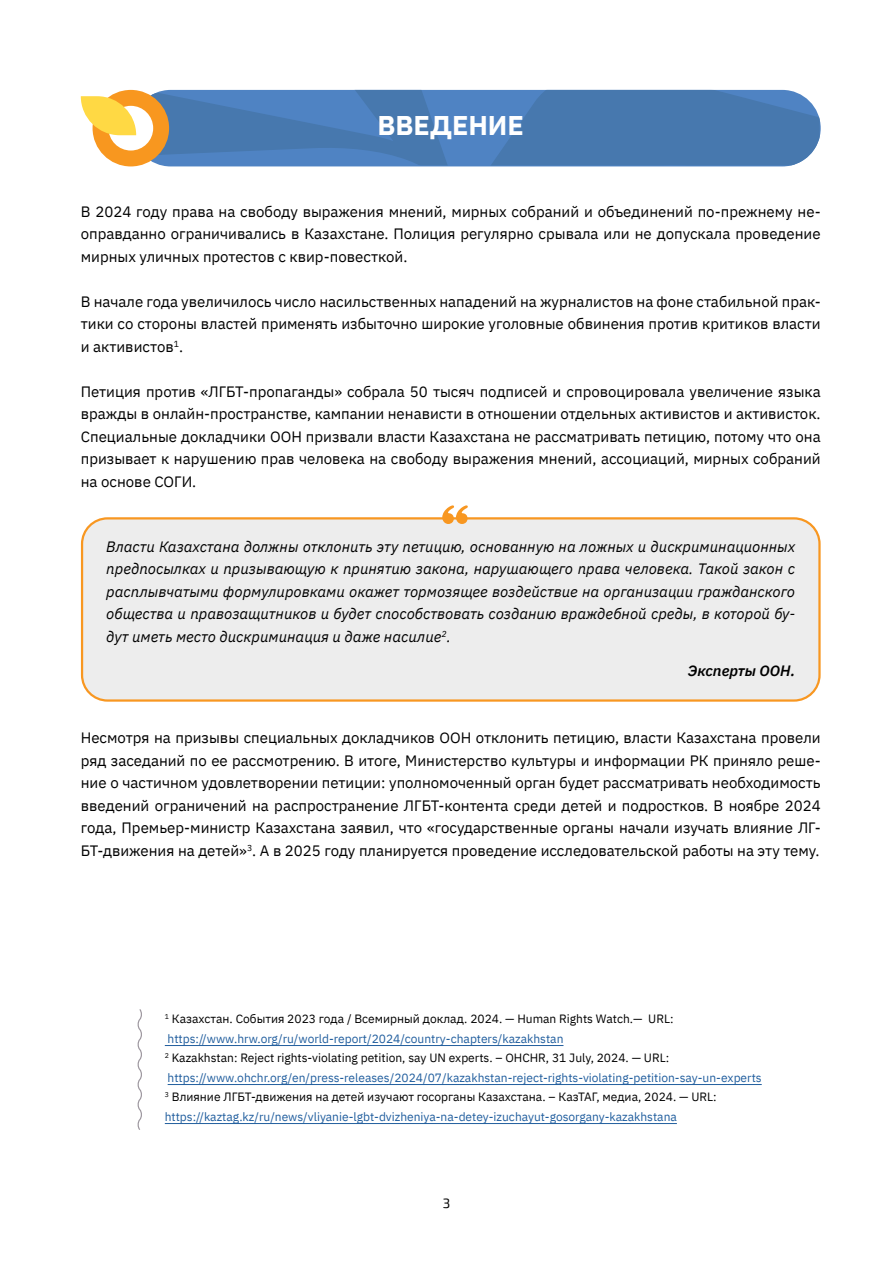
<style>
.page{position:relative;width:893px;height:1263px;background:#fff}
.page>*{position:absolute;margin:0;border:0;box-sizing:border-box;transform-origin:0 0}
.t1{font:700 27px "IBM Plex Sans";color:#fff}
.t2{font:15px/22.5px "IBM Plex Sans";color:#000;text-align:justify}
.t3{font:italic 15px/22.5px "IBM Plex Sans";color:#000;text-align:justify}
.t4{font:italic 600 15px "IBM Plex Sans";color:#000}
.t5{font:13.5px "Exo 2";color:#000}
.t6{font:12px/19.5px "IBM Plex Sans";color:#215e9e}
.s1{color:#000}
</style>
<div class="page">
<div style="left:82px;top:518px;width:737px;height:182px;background:#ededed;border-radius:26px"></div>
<div style="left:81px;top:517px;width:740px;height:185px;border:2px solid #f89721;border-radius:26px"></div>
<svg style="left:137px;top:90px;width:683px;height:75px;background:#4c7db5"></svg>
<div style="left:93px;top:90px;width:76px;height:76px;background:#f8971f;border-radius:50%"></div>
<div style="left:108px;top:106px;width:45px;height:45px;background:#fff;border-radius:50%"></div>
<svg style="left:81px;top:96px;width:55px;height:39px"></svg>
<hr style="left:165px;top:1045px;width:398px;height:1px;background:#215e9e">
<hr style="left:168px;top:1084px;width:594px;height:1px;background:#215e9e">
<hr style="left:165px;top:1123px;width:512px;height:1px;background:#215e9e">
<svg style="left:137px;top:1009px;width:5px;height:121px"></svg>
<svg style="left:442px;top:505px;width:26px;height:19px"></svg>
<h1 class="t1" style="left:378px;top:104px;width:148px">ВВЕДЕНИЕ</h1>
<p class="t2" style="left:81px;top:199px;width:741px">В 2024 году права на свободу выражения мнений, мирных собраний и объединений по-прежнему не&shy;оправданно ограничивались в Казахстане. Полиция регулярно срывала или не допускала проведение мирных уличных протестов с квир-повесткой.</p>
<p class="t2" style="left:81px;top:289px;width:741px">В начале года увеличилось число насильственных нападений на журналистов на фоне стабильной прак&shy;тики со стороны властей применять избыточно широкие уголовные обвинения против критиков власти и активистов<sup>1</sup>.</p>
<p class="t2" style="left:81px;top:379px;width:741px">Петиция против «ЛГБТ-пропаганды» собрала 50 тысяч подписей и спровоцировала увеличение языка вражды в онлайн-пространстве, кампании ненависти в отношении отдельных активистов и активисток.<br>Специальные докладчики ООН призвали власти Казахстана не рассматривать петицию, потому что она призывает к нарушению прав человека на свободу выражения мнений, ассоциаций, мирных собраний на основе СОГИ.</p>
<p class="t3" style="left:106px;top:534px;width:690px">Власти Казахстана должны отклонить эту петицию, основанную на ложных и дискриминационных предпосылках и призывающую к принятию закона, нарушающего права человека. Такой закон с расплывчатыми формулировками окажет тормозящее воздействие на организации гражданского общества и правозащитников и будет способствовать созданию враждебной среды, в которой бу&shy;дут иметь место дискриминация и даже насилие<sup>2</sup>.</p>
<p class="t4" style="left:688px;top:659px;width:109px">Эксперты ООН.</p>
<p class="t2" style="left:81px;top:725px;width:741px">Несмотря на призывы специальных докладчиков ООН отклонить петицию, власти Казахстана провели ряд заседаний по ее рассмотрению. В итоге, Министерство культуры и информации РК приняло реше&shy;ние о частичном удовлетворении петиции: уполномоченный орган будет рассматривать необходимость введений ограничений на распространение ЛГБТ-контента среди детей и подростков. В ноябре 2024 года, Премьер-министр Казахстана заявил, что «государственные органы начали изучать влияние ЛГ-БТ-движения на детей»<sup>3</sup>. А в 2025 году планируется проведение исследовательской работы на эту тему.</p>
<p class="t6" style="left:165px;top:1008px;width:598px"><sup>1</sup> <span class="s1">Казахстан. События 2023 года / Всемирный доклад. 2024. — Human Rights Watch.— URL: </span>https://www.hrw.org/ru/world-report/2024/country-chapters/kazakhstan<br><sup>2</sup> <span class="s1">Kazakhstan: Reject rights-violating petition, say UN experts. – OHCHR, 31 July, 2024. — URL: </span>https://www.ohchr.org/en/press-releases/2024/07/kazakhstan-reject-rights-violating-petition-say-un-experts <sup>3</sup> <span class="s1">Влияние ЛГБТ-движения на детей изучают госорганы Казахстана. – КазТАГ, медиа, 2024. — URL: </span>https://kaztag.kz/ru/news/vliyanie-lgbt-dvizheniya-na-detey-izuchayut-gosorgany-kazakhstana</p>
<p class="t5" style="left:443px;top:1195px;width:9px">3</p>
</div>
